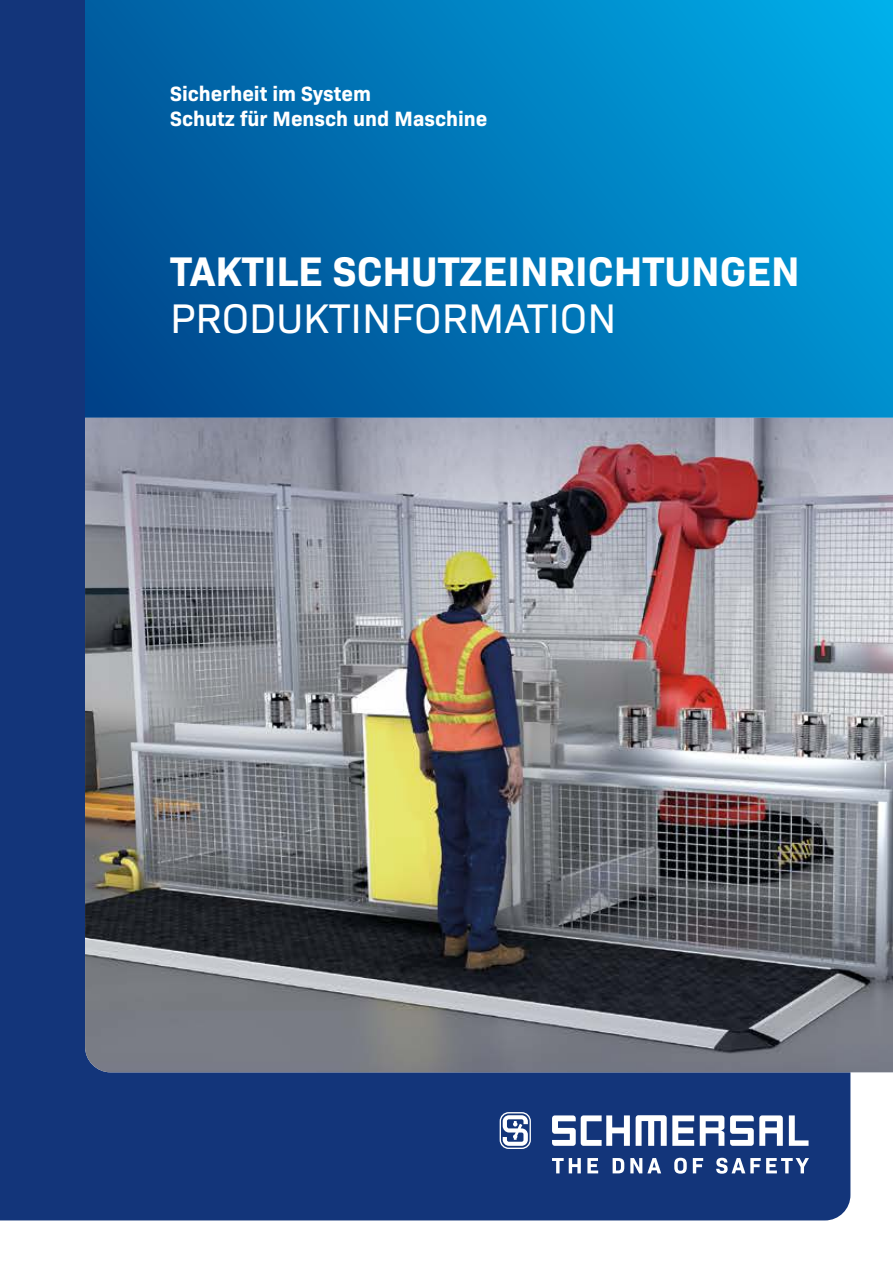
<style>
.page{position:relative;width:893px;height:1263px;background:#fff}
.page>*{position:absolute;margin:0;border:0;box-sizing:border-box;transform-origin:0 0}
.t1{font:700 42px "Bio Sans";color:#fff}
.t2{font:42px "Bio Sans";color:#fff}
.t3{font:700 21px/25.2px "Bio Sans";color:#fff}
</style>
<div class="page">
<div style="left:0;top:0;width:850px;height:1220px;background:#13357a"></div>
<svg style="left:85px;top:0;width:808px;height:418px;background:#0076b7"></svg>
<img style="left:85px;top:418px;width:808px;height:654px">
<svg style="left:552px;top:1115px;width:78px;height:31px"></svg>
<svg style="left:789px;top:1115px;width:19px;height:31px"></svg>
<svg style="left:636px;top:1115px;width:58px;height:31px"></svg>
<svg style="left:700px;top:1115px;width:24px;height:31px"></svg>
<svg style="left:730px;top:1115px;width:53px;height:31px"></svg>
<svg style="left:500px;top:1112px;width:31px;height:37px"></svg>
<svg style="left:552px;top:1158px;width:257px;height:16px"></svg>
<p class="t3" style="left:170px;top:79px;width:319px">Sicherheit im System<br>Schutz für Mensch und Maschine</p>
<h1 class="t1" style="left:170px;top:239px;width:631px">TAKTILE SCHUTZEINRICHTUNGEN</h1>
<h1 class="t2" style="left:170px;top:287px;width:448px">PRODUKTINFORMATION</h1>
</div>
